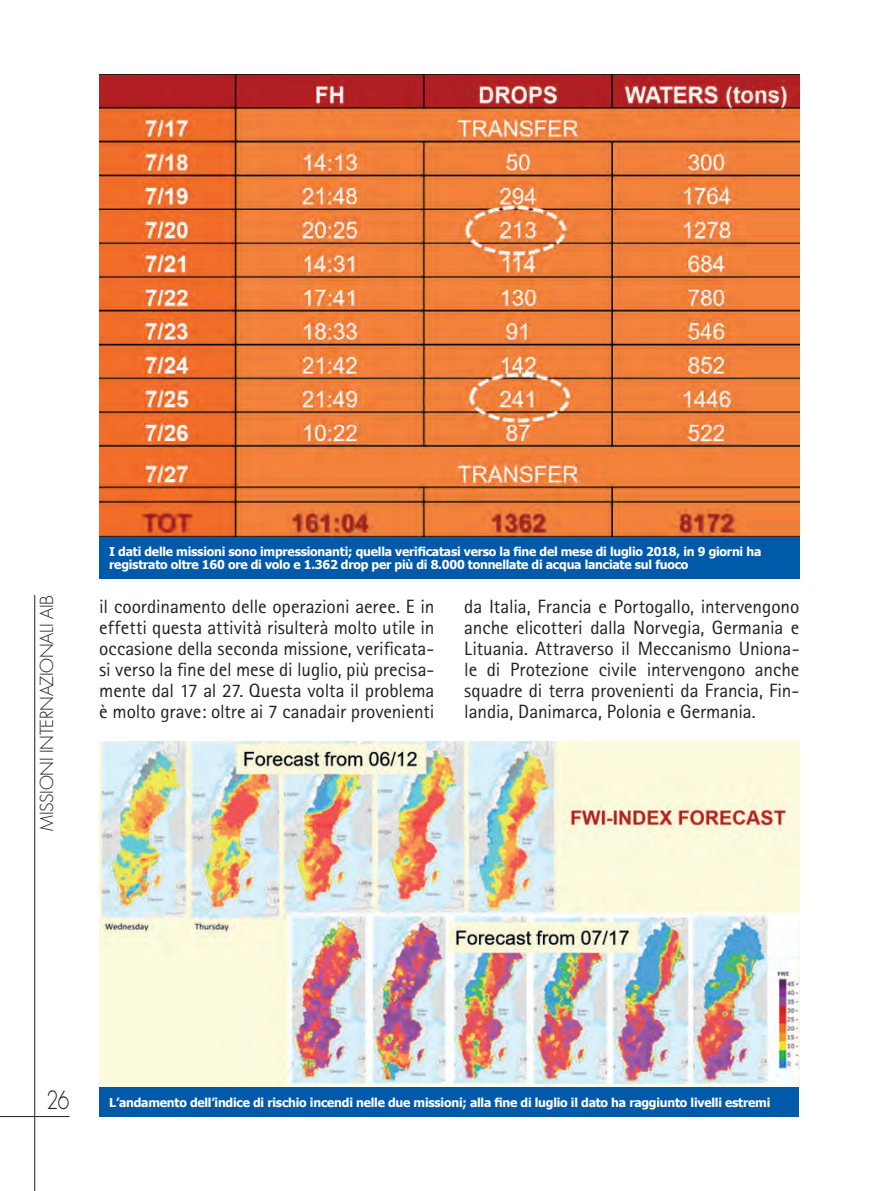
<style>
.page{position:relative;width:874px;height:1191px;background:#fff}
.page>*{position:absolute;margin:0;border:0;box-sizing:border-box;transform-origin:0 0}
.t1{font:300 24.5px "Futura";color:#231f20;scale:.8 1}
.t2{font:19.25px/21px "Rotis Sans Serif";letter-spacing:-.005em;color:#231f20;text-align:justify}
.t3{font:300 17.5px "Futura";letter-spacing:-.02em;color:#231f20}
.t4{font:700 12.25px/12.2px "Tahoma";letter-spacing:-.02em;color:#fff}
</style>
<div class="page">
<hr style="left:0;top:1116px;width:69px;height:1px;background:#231f20">
<hr style="left:34px;top:595px;width:1px;height:596px;background:#231f20">
<img style="left:99px;top:74px;width:700px;height:463px">
<div style="left:99px;top:537px;width:700px;height:41px;background:#0159a9"></div>
<img style="left:99px;top:741px;width:699px;height:346px">
<div style="left:99px;top:1087px;width:699px;height:29px;background:#0159a9"></div>
<p class="t3" style="left:36px;top:830px;width:237px;rotate:-90deg">MISSIONI INTERNAZIONALI AIB</p>
<p class="t4" style="left:109px;top:545px;width:653px">I dati delle missioni sono impressionanti; quella verificatasi verso la fine del mese di luglio 2018, in 9 giorni ha registrato oltre 160 ore di volo e 1.362 drop per più di 8.000 tonnellate di acqua lanciate sul fuoco</p>
<p class="t2" style="left:99px;top:596px;width:336px">il coordinamento delle operazioni aeree. E in effetti questa attività risulterà molto utile in occasione della seconda missione, verificata&shy;si verso la fine del mese di luglio, più precisa&shy;mente dal 17 al 27. Questa volta il problema è molto grave: oltre ai 7 canadair provenienti</p>
<p class="t2" style="left:464px;top:596px;width:336px">da Italia, Francia e Portogallo, intervengono anche elicotteri dalla Norvegia, Germania e Lituania. Attraverso il Meccanismo Uniona&shy;le di Protezione civile intervengono anche squadre di terra provenienti da Francia, Fin&shy;landia, Danimarca, Polonia e Germania.</p>
<p class="t1" style="left:46px;top:1084px;width:30px">26</p>
<p class="t4" style="left:109px;top:1095px;width:662px">L’andamento dell’indice di rischio incendi nelle due missioni; alla fine di luglio il dato ha raggiunto livelli estremi</p>
</div>
